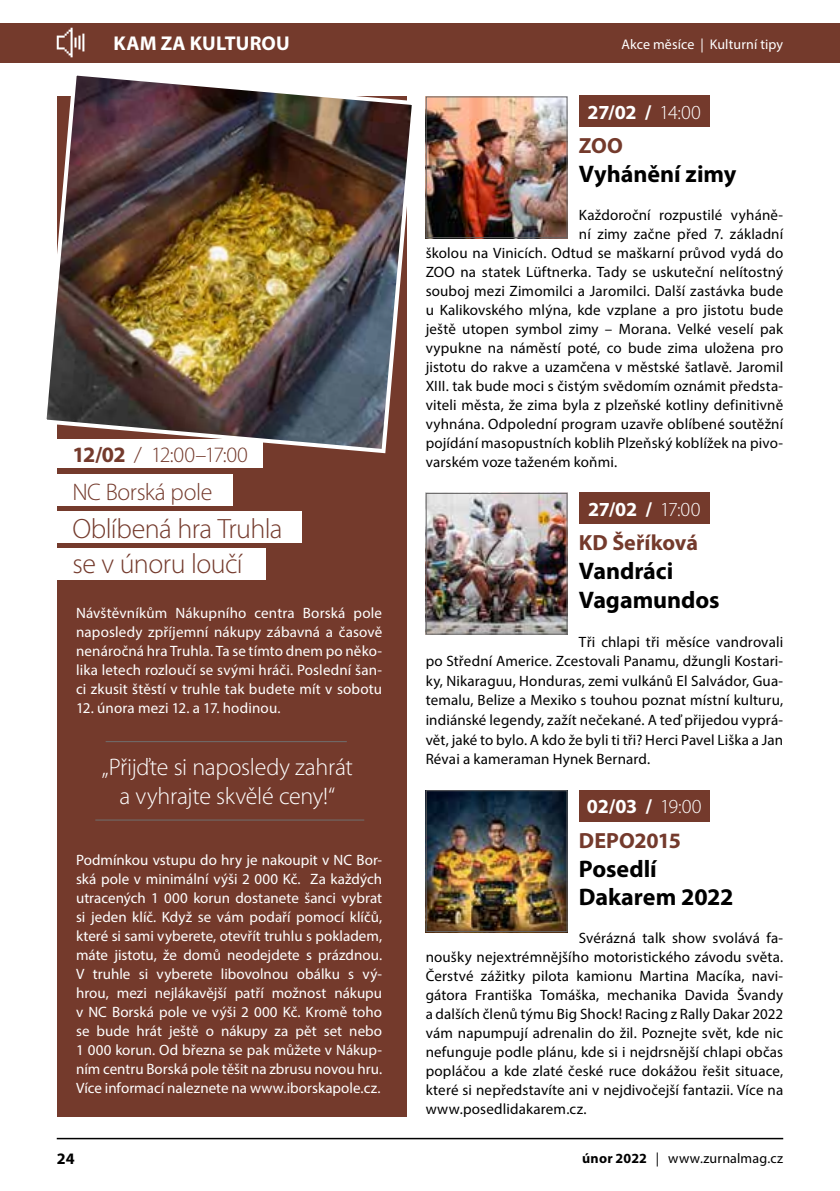
<style>
.page{position:relative;width:840px;height:1191px;background:#fff}
.page>*{position:absolute;margin:0;border:0;box-sizing:border-box;transform-origin:0 0}
.t1{font:300 28px/35.6px "Myriad Pro";letter-spacing:-.02em;color:#743a2c}
.t2{font:700 24px/28.8px "Myriad Pro";color:#000}
.t3{font:300 24px/28.8px "Myriad Pro";letter-spacing:-.015em;color:#fff;text-align:center}
.t4{font:300 24px "Myriad Pro";letter-spacing:-.015em;color:#743a2c}
.t5{font:700 22px "Myriad Pro";color:#743a2c}
.t6{font:300 22px "Myriad Pro";letter-spacing:-.045em;color:#743a2c}
.t7{font:700 20px "Myriad Pro";color:#fff}
.t8{font:700 16px "Myriad Pro";color:#000}
.t9{font:15px/19px "Myriad Pro";letter-spacing:.01em;color:#000;text-align:justify}
.t10{font:15px/19px "Myriad Pro";letter-spacing:.01em;color:#fff;text-align:justify}
.t11{font:14px "Myriad Pro";letter-spacing:.015em;color:#000}
.t12{font:14px "Myriad Pro";letter-spacing:.01em;color:#fff}
.s1{font-weight:700}
.s2{font-weight:300}
</style>
<div class="page">
<hr style="left:57px;top:1137px;width:725px;height:2px;background:#000">
<div style="left:0;top:23px;width:839px;height:39px;background:#743a2c"></div>
<svg style="left:57px;top:28px;width:27px;height:29px"></svg>
<div style="left:56px;top:96px;width:350px;height:1021px;background:#743a2c"></div>
<img style="left:46px;top:75px;width:366px;height:380px">
<div style="left:39px;top:474px;width:194px;height:31px;background:#fff"></div>
<div style="left:42px;top:511px;width:259px;height:31px;background:#fff"></div>
<div style="left:39px;top:548px;width:227px;height:31px;background:#fff"></div>
<div style="left:36px;top:439px;width:227px;height:28px;background:#fff"></div>
<hr style="left:106px;top:741px;width:240px;height:1px;background:#706f6f">
<hr style="left:95px;top:819px;width:269px;height:1px;background:#706f6f">
<div style="left:578px;top:95px;width:131px;height:32px;background:#743a2c"></div>
<div style="left:578px;top:493px;width:131px;height:31px;background:#743a2c"></div>
<div style="left:578px;top:790px;width:131px;height:31px;background:#743a2c"></div>
<img style="left:427px;top:98px;width:138px;height:138px">
<div style="left:425px;top:96px;width:142px;height:142px;border:1px solid #646363"></div>
<img style="left:427px;top:495px;width:138px;height:137px">
<div style="left:425px;top:493px;width:142px;height:141px;border:1px solid #646363"></div>
<img style="left:427px;top:792px;width:138px;height:138px">
<div style="left:425px;top:790px;width:142px;height:142px;border:1px solid #646363"></div>
<h3 class="t7" style="left:113px;top:30px;width:178px">KAM ZA KULTUROU</h3>
<p class="t12" style="left:621px;top:35px;width:163px">Akce měsíce | Kulturní tipy</p>
<h3 class="t6" style="left:72px;top:441px;width:177px"><span class="s1">12/02</span> / 12:00–17:00</h3>
<h2 class="t4" style="left:72px;top:477px;width:141px">NC Borská pole</h2>
<h1 class="t1" style="left:72px;top:510px;width:211px">Oblíbená hra Truhla se v únoru loučí</h1>
<p class="t10" style="left:76px;top:603px;width:307px">Návštěvníkům Nákupního centra Borská pole naposledy zpříjemní nákupy zábavná a časově nenáročná hra Truhla. Ta se tímto dnem po něko&shy;lika letech rozloučí se svými hráči. Poslední šan&shy;ci zkusit štěstí v truhle tak budete mít v sobotu</p>
<p class="t10" style="left:76px;top:698px;width:206px">12. února mezi 12. a 17. hodinou.</p>
<h2 class="t3" style="left:102px;top:752px;width:252px">„Přijďte si naposledy zahrát a vyhrajte skvělé ceny!“</h2>
<p class="t10" style="left:76px;top:850px;width:307px">Podmínkou vstupu do hry je nakoupit v NC Bor&shy;ská pole v minimální výši 2 000 Kč. Za každých utracených 1 000 korun dostanete šanci vybrat si jeden klíč. Když se vám podaří pomocí klíčů, které si sami vyberete, otevřít truhlu s pokladem, máte jistotu, že domů neodejdete s prázdnou.<br>V truhle si vyberete libovolnou obálku s vý&shy;hrou, mezi nejlákavější patří možnost nákupu v NC Borská pole ve výši 2 000 Kč. Kromě toho se bude hrát ještě o nákupy za pět set nebo 1 000 korun. Od března se pak můžete v Nákup&shy;ním centru Borská pole těšit na zbrusu novou hru.<br>Více informací naleznete na www.iborskapole.cz.</p>
<h3 class="t7" style="left:587px;top:99px;width:115px">27/02 / <span class="s2">14:00</span></h3>
<h3 class="t5" style="left:578px;top:131px;width:45px">ZOO</h3>
<h2 class="t2" style="left:578px;top:159px;width:159px">Vyhánění zimy</h2>
<p class="t9" style="left:578px;top:205px;width:206px">Každoroční rozpustilé vyháně-</p>
<p class="t9" style="left:578px;top:224px;width:206px">ní zimy začne před 7. základní</p>
<p class="t9" style="left:425px;top:243px;width:359px">školou na Vinicích. Odtud se maškarní průvod vydá do</p>
<p class="t9" style="left:425px;top:262px;width:359px">ZOO na statek Lüftnerka. Tady se uskuteční nelítostný</p>
<p class="t9" style="left:425px;top:281px;width:359px">souboj mezi Zimomilci a Jaromilci. Další zastávka bude</p>
<p class="t9" style="left:425px;top:300px;width:359px">u Kalikovského mlýna, kde vzplane a pro jistotu bude</p>
<p class="t9" style="left:425px;top:319px;width:359px">ještě utopen symbol zimy – Morana. Velké veselí pak</p>
<p class="t9" style="left:425px;top:338px;width:359px">vypukne na náměstí poté, co bude zima uložena pro</p>
<p class="t9" style="left:425px;top:357px;width:359px">jistotu do rakve a uzamčena v městské šatlavě. Jaromil</p>
<p class="t9" style="left:425px;top:376px;width:359px">XIII. tak bude moci s čistým svědomím oznámit předsta-</p>
<p class="t9" style="left:425px;top:395px;width:359px">viteli města, že zima byla z plzeňské kotliny definitivně</p>
<p class="t9" style="left:425px;top:414px;width:359px">vyhnána. Odpolední program uzavře oblíbené soutěžní</p>
<p class="t9" style="left:425px;top:433px;width:359px">pojídání masopustních koblih Plzeňský koblížek na pivo-</p>
<p class="t9" style="left:425px;top:452px;width:193px">varském voze taženém koňmi.</p>
<h3 class="t7" style="left:587px;top:496px;width:114px">27/02 / <span class="s2">17:00</span></h3>
<h3 class="t5" style="left:578px;top:528px;width:121px">KD Šeříková</h3>
<h2 class="t2" style="left:578px;top:556px;width:142px">Vandráci<br>Vagamundos</h2>
<p class="t9" style="left:425px;top:631px;width:359px;line-height:19.6px;text-indent:153px">Tři chlapi tři měsíce vandrovali po Střední Americe. Zcestovali Panamu, džungli Kostari&shy;ky, Nikaraguu, Honduras, zemi vulkánů El Salvádor, Gua&shy;temalu, Belize a Mexiko s touhou poznat místní kulturu, indiánské legendy, zažít nečekané. A teď přijedou vyprá&shy;vět, jaké to bylo. A kdo že byli ti tři? Herci Pavel Liška a Jan Révai a kameraman Hynek Bernard.</p>
<h3 class="t7" style="left:586px;top:793px;width:116px">02/03 / <span class="s2">19:00</span></h3>
<h3 class="t5" style="left:578px;top:826px;width:104px">DEPO2015</h3>
<h2 class="t2" style="left:578px;top:853px;width:156px">Posedlí<br>Dakarem 2022</h2>
<p class="t9" style="left:425px;top:928px;width:359px;text-indent:153px">Svérázná talk show svolává fa&shy;noušky nejextrémnějšího motoristického závodu světa.<br>Čerstvé zážitky pilota kamionu Martina Macíka, navi&shy;gátora Františka Tomáška, mechanika Davida Švandy a dalších členů týmu Big Shock! Racing z Rally Dakar 2022 vám napumpují adrenalin do žil. Poznejte svět, kde nic nefunguje podle plánu, kde si i nejdrsnější chlapi občas popláčou a kde zlaté české ruce dokážou řešit situace, které si nepředstavíte ani v nejdivočejší fantazii. Více na www.posedlidakarem.cz.</p>
<p class="t8" style="left:57px;top:1148px;width:19px">24</p>
<p class="t11" style="left:582px;top:1149px;width:202px"><span class="s1">únor 2022</span> | www.zurnalmag.cz</p>
</div>
